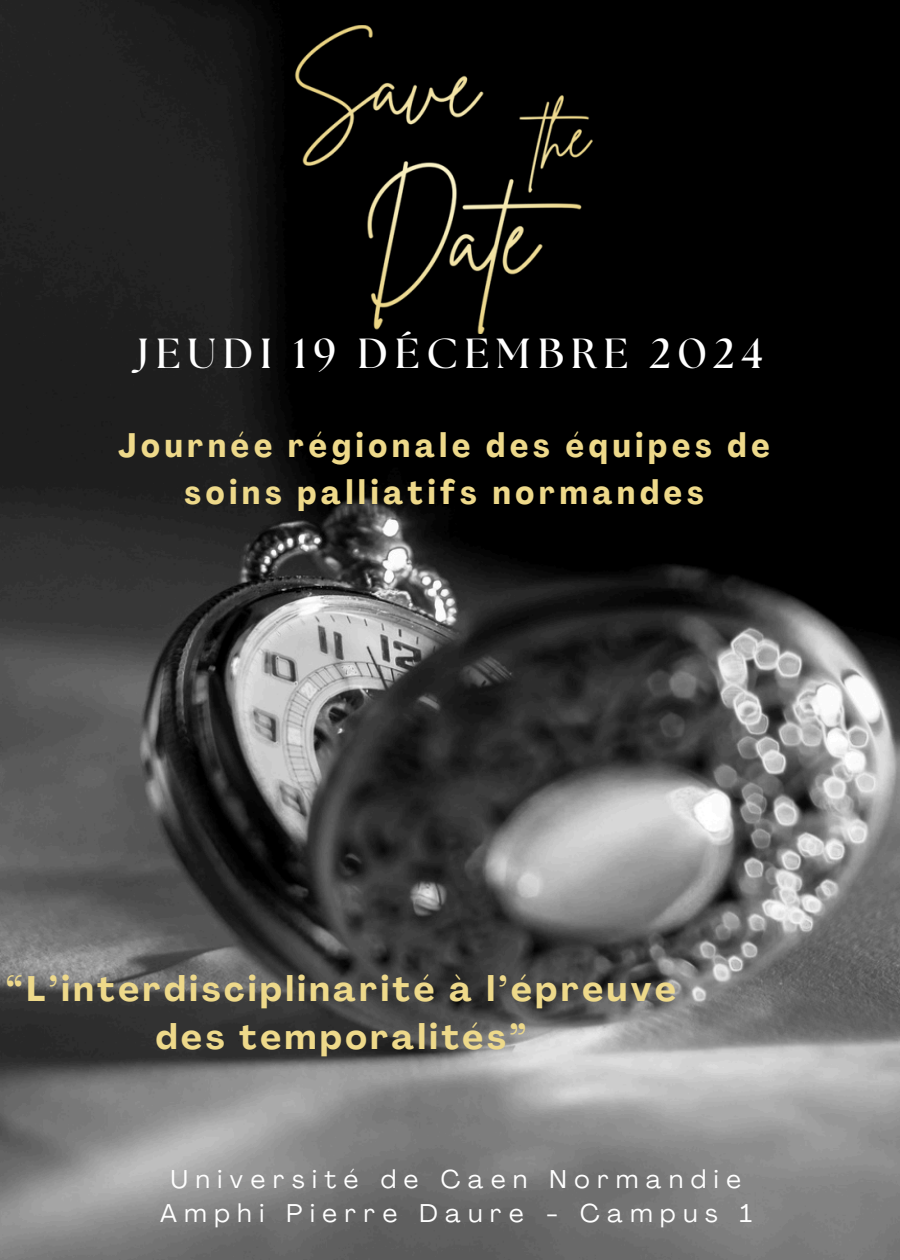
<style>
.page{position:relative;width:900px;height:1260px;background:#fff}
.page>*{position:absolute;margin:0;border:0;box-sizing:border-box;transform-origin:0 0}
.t1{font:700 42px "The Seasons";letter-spacing:.155em;color:#fff}
.t2{font:700 35px/48.8px "Agrandir";letter-spacing:.105em;color:#eed98a;text-align:center}
.t3{font:700 condensed 33.5px/47px "Agrandir";letter-spacing:.145em;color:#eed98a;text-align:center}
.t4{font:25.5px "Agrandir";letter-spacing:.3em;color:#fff}
</style>
<div class="page">
<img style="left:0;top:0;width:900px;height:1260px">
<img style="left:288px;top:26px;width:312px;height:307px">
<h1 class="t1" style="left:137px;top:334px;width:627px">JEUDI 19 DÉCEMBRE 2024</h1>
<p class="t3" style="left:118px;top:425px;width:653px">Journée régionale des équipes de soins palliatifs normandes</p>
<p class="t2" style="left:6px;top:967px;width:671px">“L’interdisciplinarité à l’épreuve des temporalités”</p>
<h2 class="t4" style="left:171px;top:1169px;width:572px">Université de Caen Normandie</h2>
<h2 class="t4" style="left:160px;top:1203px;width:593px">Amphi Pierre Daure - Campus 1</h2>
</div>
